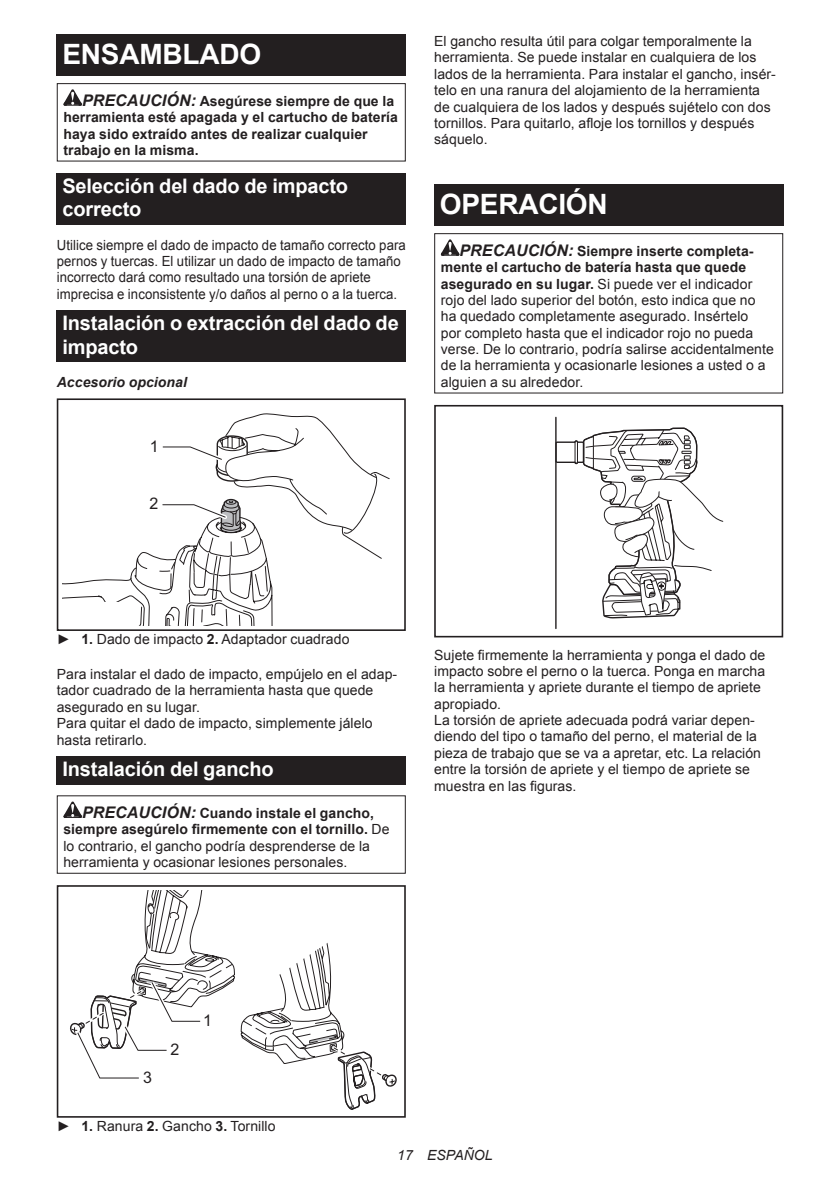
<style>
.page{position:relative;width:840px;height:1191px;background:#fff}
.page>*{position:absolute;margin:0;border:0;box-sizing:border-box;transform-origin:0 0}
.t1{font:700 28px "Arial";letter-spacing:-.01em;color:#fff}
.t2{font:700 20px/23.4px "Arial";letter-spacing:-.01em;color:#fff}
.t3{font:16px "Arial";color:#231f20}
.t4{font:14px/16.4px "Arial";letter-spacing:.005em;color:#231f20}
.t5{font:14px/16.4px "Arial";letter-spacing:.005em;color:#231f20;scale:.94 1}
.t6{font:700 14px/16.4px "Arial";letter-spacing:.005em;color:#231f20}
.t7{font:italic 700 14px "Arial";letter-spacing:.005em;color:#231f20}
.t8{font:italic 14px "Arial";letter-spacing:.005em;color:#231f20}
.s1{font-style:italic;font-size:16px}
.s2{font-weight:700;font-style:italic;font-size:16px}
.s3{font-weight:700}
</style>
<div class="page">
<div style="left:57px;top:34px;width:348px;height:41px;background:#231f20"></div>
<svg style="left:63px;top:89px;width:19px;height:17px"></svg>
<div style="left:57px;top:83px;width:348px;height:79px;border:1px solid #231f20"></div>
<div style="left:57px;top:173px;width:348px;height:52px;background:#231f20"></div>
<div style="left:57px;top:310px;width:348px;height:52px;background:#231f20"></div>
<div style="left:57px;top:398px;width:348px;height:233px;border:2px solid #231f20"></div>
<svg style="left:62px;top:413px;width:328px;height:212px"></svg>
<div style="left:57px;top:756px;width:348px;height:28px;background:#231f20"></div>
<svg style="left:63px;top:801px;width:19px;height:17px"></svg>
<div style="left:57px;top:885px;width:348px;height:232px;border:2px solid #231f20"></div>
<svg style="left:68px;top:891px;width:330px;height:226px"></svg>
<div style="left:434px;top:184px;width:348px;height:41px;background:#231f20"></div>
<svg style="left:440px;top:239px;width:19px;height:17px"></svg>
<div style="left:434px;top:233px;width:348px;height:160px;border:1px solid #231f20"></div>
<hr style="left:555px;top:417px;width:1px;height:211px;background:#231f20">
<div style="left:555px;top:441px;width:29px;height:22px;border:1px solid #231f20"></div>
<svg style="left:556px;top:427px;width:167px;height:192px"></svg>
<div style="left:434px;top:405px;width:348px;height:232px;border:2px solid #231f20"></div>
<h1 class="t1" style="left:62px;top:35px;width:200px">ENSAMBLADO</h1>
<p class="t6" style="left:63px;top:93px;width:336px;text-indent:19px"><span class="s1">PRECAUCIÓN:</span> Asegúrese siempre de que la herramienta esté apagada y el cartucho de batería haya sido extraído antes de realizar cualquier trabajo en la misma.</p>
<h2 class="t2" style="left:62px;top:175px;width:287px">Selección del dado de impacto correcto</h2>
<p class="t5" style="left:57px;top:237px;width:373px">Utilice siempre el dado de impacto de tamaño correcto para pernos y tuercas. El utilizar un dado de impacto de tamaño incorrecto dará como resultado una torsión de apriete imprecisa e inconsistente y/o daños al perno o a la tuerca.</p>
<h2 class="t2" style="left:62px;top:312px;width:337px">Instalación o extracción del dado de impacto</h2>
<p class="t7" style="left:57px;top:373px;width:132px">Accesorio opcional</p>
<p class="t3" style="left:150px;top:435px;width:10px">1</p>
<p class="t3" style="left:149px;top:493px;width:10px">2</p>
<p class="t4" style="left:434px;top:33px;width:343px">El gancho resulta útil para colgar temporalmente la herramienta. Se puede instalar en cualquiera de los lados de la herramienta. Para instalar el gancho, insér&shy;telo en una ranura del alojamiento de la herramienta de cualquiera de los lados y después sujételo con dos tornillos. Para quitarlo, afloje los tornillos y después sáquelo.</p>
<h1 class="t1" style="left:439px;top:185px;width:169px">OPERACIÓN</h1>
<p class="t4" style="left:440px;top:243px;width:334px;text-indent:19px"><span class="s2">PRECAUCIÓN:</span> <span class="s3">Siempre inserte completa&shy;mente el cartucho de batería hasta que quede asegurado en su lugar.</span> Si puede ver el indicador rojo del lado superior del botón, esto indica que no ha quedado completamente asegurado. Insértelo<br>por completo hasta que el indicador rojo no pueda verse. De lo contrario, podría salirse accidentalmente de la herramienta y ocasionarle lesiones a usted o a alguien a su alrededor.</p>
<p class="t4" style="left:57px;top:631px;width:294px">► <span class="s3">1.</span> Dado de impacto <span class="s3">2.</span> Adaptador cuadrado</p>
<p class="t4" style="left:57px;top:666px;width:342px">Para instalar el dado de impacto, empújelo en el adap&shy;tador cuadrado de la herramienta hasta que quede asegurado en su lugar.<br>Para quitar el dado de impacto, simplemente jálelo hasta retirarlo.</p>
<h2 class="t2" style="left:62px;top:758px;width:213px">Instalación del gancho</h2>
<p class="t4" style="left:63px;top:805px;width:327px;text-indent:19px"><span class="s2">PRECAUCIÓN:</span> <span class="s3">Cuando instale el gancho, siempre asegúrelo firmemente con el tornillo.</span> De lo contrario, el gancho podría desprenderse de la herramienta y ocasionar lesiones personales.</p>
<p class="t4" style="left:434px;top:646px;width:332px">Sujete firmemente la herramienta y ponga el dado de impacto sobre el perno o la tuerca. Ponga en marcha la herramienta y apriete durante el tiempo de apriete apropiado.<br>La torsión de apriete adecuada podrá variar depen&shy;diendo del tipo o tamaño del perno, el material de la pieza de trabajo que se va a apretar, etc. La relación entre la torsión de apriete y el tiempo de apriete se muestra en las figuras.</p>
<p class="t3" style="left:143px;top:1067px;width:10px">3</p>
<p class="t3" style="left:170px;top:1039px;width:10px">2</p>
<p class="t3" style="left:203px;top:1009px;width:10px">1</p>
<p class="t4" style="left:57px;top:1118px;width:220px">► <span class="s3">1.</span> Ranura <span class="s3">2.</span> Gancho <span class="s3">3.</span> Tornillo</p>
<p class="t8" style="left:397px;top:1146px;width:97px">17 ESPAÑOL</p>
</div>
